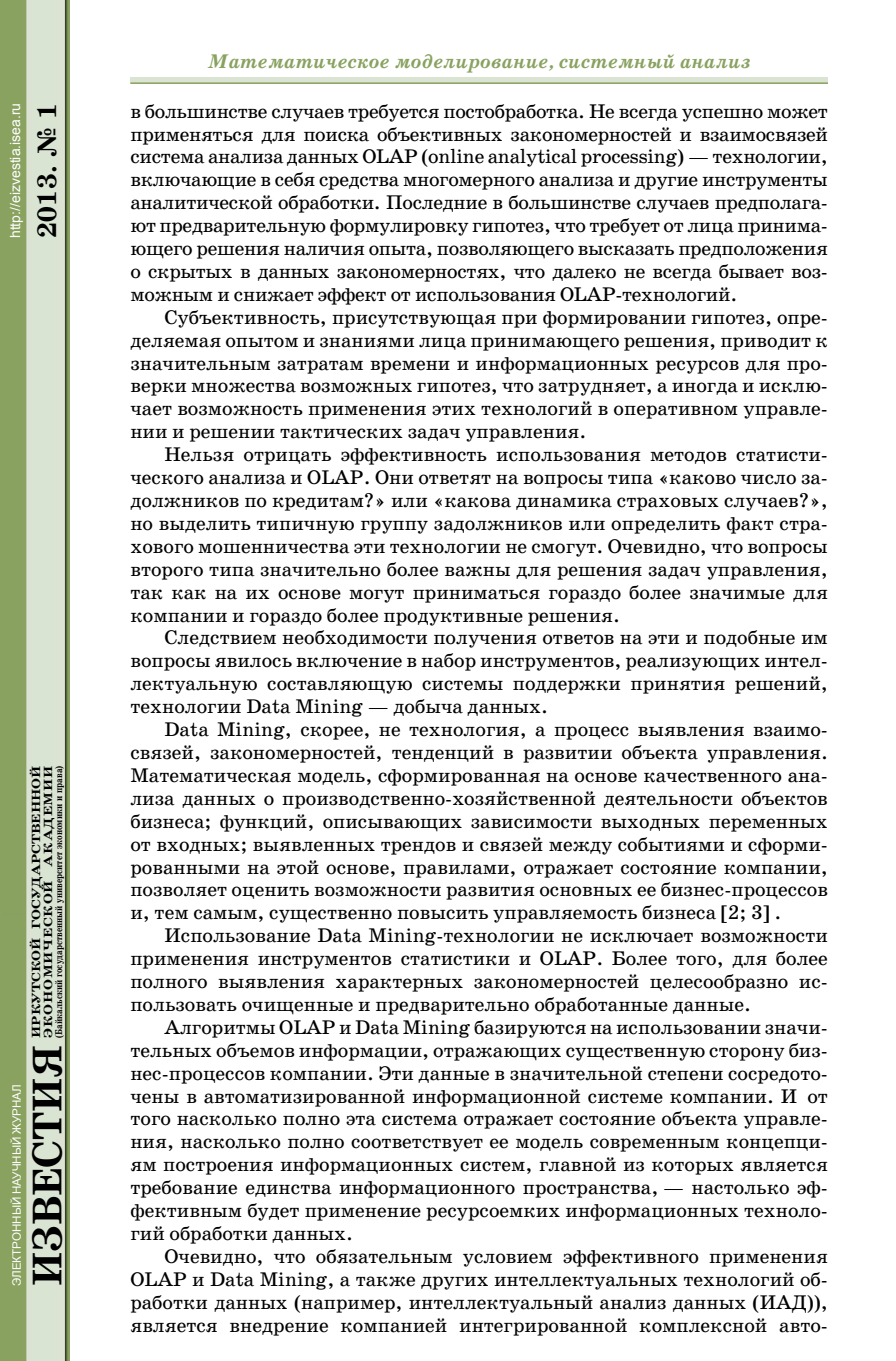
<style>
.page{position:relative;width:896px;height:1361px;background:#fff}
.page>*{position:absolute;margin:0;border:0;box-sizing:border-box;transform-origin:0 0}
.t1{font:700 42px "School Book C";color:#000}
.t2{font:700 27px "School Book C";color:#000}
.t3{font:20px/22.8px "School Book C";color:#000;text-align:justify}
.t4{font:italic 700 20px "School Book C";color:#89a260}
.t5{font:14px "Arial";color:#fff}
.t6{font:700 12px/12px "School Book C";color:#000;scale:1.25 1}
.t7{font:11.6px "Arial";color:#fff}
.t8{font:700 10px "School Book C";color:#000;scale:.85 1}
</style>
<div class="page">
<div style="left:130px;top:77px;width:698px;height:7px;background:#dbe4d3"></div>
<img style="left:0;top:0;width:70px;height:1361px">
<hr style="left:130px;top:82px;width:698px;height:2px;background:#89a260">
<p class="t5" style="left:6px;top:238px;width:137px;rotate:-90deg">http://eizvestia.isea.ru</p>
<h2 class="t2" style="left:32px;top:238px;width:136px;rotate:-90deg">2013. № 1</h2>
<p class="t7" style="left:9px;top:1286px;width:203px;rotate:-90deg">ЭЛЕКТРОННЫЙ НАУЧНЫЙ ЖУРНАЛ</p>
<p class="t6" style="left:30px;top:1037px;width:219px;rotate:-90deg">ИРКУТСКОЙ ГОСУДАРСТВЕННОЙ<br>ЭКОНОМИЧЕСКОЙ АКАДЕМИИ</p>
<p class="t8" style="left:53px;top:1037px;width:322px;rotate:-90deg">(Байкальский государственный университет экономики и права)</p>
<h1 class="t1" style="left:24px;top:1286px;width:243px;rotate:-90deg">ИЗВЕСТИЯ</h1>
<p class="t4" style="left:208px;top:51px;width:544px">Математическое моделирование, системный анализ</p>
<p class="t3" style="left:130px;top:100px;width:699px">в большинстве случаев требуется постобработка. Не всегда успешно может применяться для поиска объективных закономерностей и взаимосвязей система анализа данных OLAP (online analytical processing) — технологии, включающие в себя средства многомерного анализа и другие инструменты аналитической обработки. Последние в большинстве случаев предполага&shy;ют предварительную формулировку гипотез, что требует от лица принима&shy;ющего решения наличия опыта, позволяющего высказать предположения о скрытых в данных закономерностях, что далеко не всегда бывает воз&shy;можным и снижает эффект от использования OLAP-технологий.</p>
<p class="t3" style="left:130px;top:306px;width:699px;text-indent:34px">Субъективность, присутствующая при формировании гипотез, опре&shy;деляемая опытом и знаниями лица принимающего решения, приводит к значительным затратам времени и информационных ресурсов для про&shy;верки множества возможных гипотез, что затрудняет, а иногда и исклю&shy;чает возможность применения этих технологий в оперативном управле&shy;нии и решении тактических задач управления.</p>
<p class="t3" style="left:130px;top:443px;width:699px;text-indent:34px">Нельзя отрицать эффективность использования методов статисти&shy;ческого анализа и OLAP. Они ответят на вопросы типа «каково число за&shy;должников по кредитам?» или «какова динамика страховых случаев?», но выделить типичную группу задолжников или определить факт стра&shy;хового мошенничества эти технологии не смогут. Очевидно, что вопросы второго типа значительно более важны для решения задач управления, так как на их основе могут приниматься гораздо более значимые для компании и гораздо более продуктивные решения.</p>
<p class="t3" style="left:130px;top:626px;width:699px;text-indent:34px">Следствием необходимости получения ответов на эти и подобные им вопросы явилось включение в набор инструментов, реализующих интел&shy;лектуальную составляющую системы поддержки принятия решений, технологии Data Mining — добыча данных.</p>
<p class="t3" style="left:130px;top:718px;width:699px;text-indent:34px">Data Mining, скорее, не технология, а процесс выявления взаимо&shy;связей, закономерностей, тенденций в развитии объекта управления.<br>Математическая модель, сформированная на основе качественного ана&shy;лиза данных о производственно-хозяйственной деятельности объектов бизнеса; функций, описывающих зависимости выходных переменных от входных; выявленных трендов и связей между событиями и сформи&shy;рованными на этой основе, правилами, отражает состояние компании, позволяет оценить возможности развития основных ее бизнес-процессов и, тем самым, существенно повысить управляемость бизнеса [2; 3] .</p>
<p class="t3" style="left:130px;top:924px;width:699px;text-indent:34px">Использование Data Mining-технологии не исключает возможности применения инструментов статистики и OLAP. Более того, для более полного выявления характерных закономерностей целесообразно ис&shy;пользовать очищенные и предварительно обработанные данные.</p>
<p class="t3" style="left:130px;top:1016px;width:699px;text-indent:34px">Алгоритмы OLAP и Data Mining базируются на использовании значи&shy;тельных объемов информации, отражающих существенную сторону биз&shy;нес-процессов компании. Эти данные в значительной степени сосредото&shy;чены в автоматизированной информационной системе компании. И от того насколько полно эта система отражает состояние объекта управле&shy;ния, насколько полно соответствует ее модель современным концепци&shy;ям построения информационных систем, главной из которых является требование единства информационного пространства, — настолько эф&shy;фективным будет применение ресурсоемких информационных техноло&shy;гий обработки данных.</p>
<p class="t3" style="left:130px;top:1245px;width:699px;text-indent:34px">Очевидно, что обязательным условием эффективного применения OLAP и Data Mining, а также других интеллектуальных технологий об&shy;работки данных (например, интеллектуальный анализ данных (ИАД)), является внедрение компанией интегрированной комплексной авто-</p>
</div>
